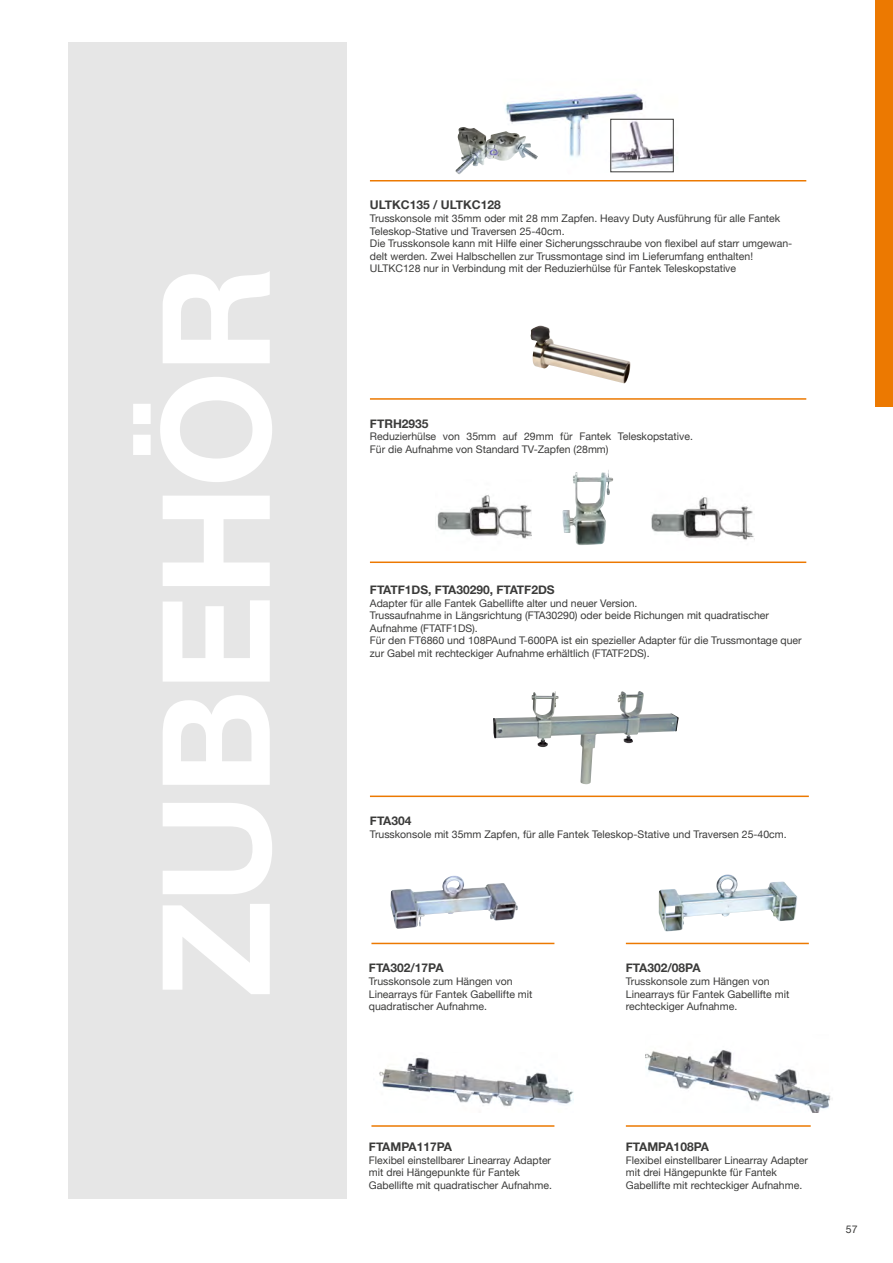
<style>
.page{position:relative;width:893px;height:1263px;background:#fff}
.page>*{position:absolute;margin:0;border:0;box-sizing:border-box;transform-origin:0 0}
._10_Punkt_bodyText{font:700 150px "Helvetica Neue";letter-spacing:-.015em;color:#fff}
.t1{font:700 12px "Helvetica Neue";color:#3b3b3a}
.t2{font:10.5px/12.6px "Helvetica Neue";color:#3b3b3a}
</style>
<div class="page">
<div style="left:68px;top:43px;width:279px;height:1156px;background:#e6e6e6"></div>
<div style="left:876px;top:0;width:17px;height:406px;background:#ec7901"></div>
<img style="left:379px;top:1057px;width:194px;height:50px">
<img style="left:645px;top:1050px;width:188px;height:62px">
<img style="left:497px;top:92px;width:178px;height:81px">
<div style="left:611px;top:119px;width:62px;height:53px;border:1px solid #3b3b3a"></div>
<img style="left:531px;top:326px;width:99px;height:57px">
<img style="left:651px;top:497px;width:103px;height:43px">
<img style="left:437px;top:495px;width:94px;height:44px">
<img style="left:493px;top:691px;width:146px;height:93px">
<img style="left:391px;top:876px;width:127px;height:53px">
<img style="left:659px;top:874px;width:138px;height:57px">
<hr style="left:370px;top:180px;width:436px;height:1px;background:#ec7901">
<hr style="left:370px;top:561px;width:436px;height:2px;background:#ec7901">
<hr style="left:370px;top:795px;width:439px;height:2px;background:#ec7901">
<hr style="left:371px;top:943px;width:183px;height:1px;background:#ec7901">
<hr style="left:626px;top:943px;width:183px;height:1px;background:#ec7901">
<hr style="left:371px;top:1125px;width:183px;height:2px;background:#ec7901">
<hr style="left:626px;top:1125px;width:185px;height:2px;background:#ec7901">
<hr style="left:370px;top:398px;width:436px;height:2px;background:#ec7901">
<img style="left:455px;top:127px;width:17px;height:47px">
<img style="left:562px;top:470px;width:51px;height:75px">
<p class="_10_Punkt_bodyText" style="left:99px;top:998px;width:734px;rotate:-90deg">ZUBEHÖR</p>
<p class="t1" style="left:370px;top:196px;width:132px">ULTKC135 / ULTKC128</p>
<p class="t2" style="left:370px;top:213px;width:424px">Trusskonsole mit 35mm oder mit 28 mm Zapfen. Heavy Duty Ausführung für alle Fantek Teleskop-Stative und Traversen 25-40cm.<br>Die Trusskonsole kann mit Hilfe einer Sicherungsschraube von flexibel auf starr umgewan&shy;delt werden. Zwei Halbschellen zur Trussmontage sind im Lieferumfang enthalten!<br>ULTKC128 nur in Verbindung mit der Reduzierhülse für Fantek Teleskopstative</p>
<p class="t1" style="left:370px;top:414px;width:60px">FTRH2935</p>
<p class="t2" style="left:370px;top:431px;width:323px">Reduzierhülse von 35mm auf 29mm für Fantek Teleskopstative.<br>Für die Aufnahme von Standard TV-Zapfen (28mm)</p>
<p class="t1" style="left:370px;top:580px;width:186px">FTATF1DS, FTA30290, FTATF2DS</p>
<p class="t2" style="left:370px;top:597px;width:433px">Adapter für alle Fantek Gabellifte alter und neuer Version.<br>Trussaufnahme in Längsrichtung (FTA30290) oder beide Richungen mit quadratischer Aufnahme (FTATF1DS).<br>Für den FT6860 und 108PAund T-600PA ist ein spezieller Adapter für die Trussmontage quer zur Gabel mit rechteckiger Aufnahme erhältlich (FTATF2DS).</p>
<p class="t1" style="left:370px;top:811px;width:43px">FTA304</p>
<p class="t2" style="left:370px;top:828px;width:417px">Trusskonsole mit 35mm Zapfen, für alle Fantek Teleskop-Stative und Traversen 25-40cm.</p>
<p class="t1" style="left:369px;top:959px;width:76px">FTA302/17PA</p>
<p class="t2" style="left:369px;top:975px;width:165px">Trusskonsole zum Hängen von<br>Linearrays für Fantek Gabellifte mit quadratischer Aufnahme.</p>
<p class="t1" style="left:626px;top:959px;width:76px">FTA302/08PA</p>
<p class="t2" style="left:626px;top:975px;width:165px">Trusskonsole zum Hängen von<br>Linearrays für Fantek Gabellifte mit rechteckiger Aufnahme.</p>
<p class="t1" style="left:369px;top:1137px;width:85px">FTAMPA117PA</p>
<p class="t2" style="left:369px;top:1154px;width:184px">Flexibel einstellbarer Linearray Adapter mit drei Hängepunkte für Fantek<br>Gabellifte mit quadratischer Aufnahme.</p>
<p class="t1" style="left:626px;top:1137px;width:85px">FTAMPA108PA</p>
<p class="t2" style="left:626px;top:1154px;width:184px">Flexibel einstellbarer Linearray Adapter mit drei Hängepunkte für Fantek<br>Gabellifte mit rechteckiger Aufnahme.</p>
<p class="t2" style="left:846px;top:1223px;width:13px">57</p>
</div>
